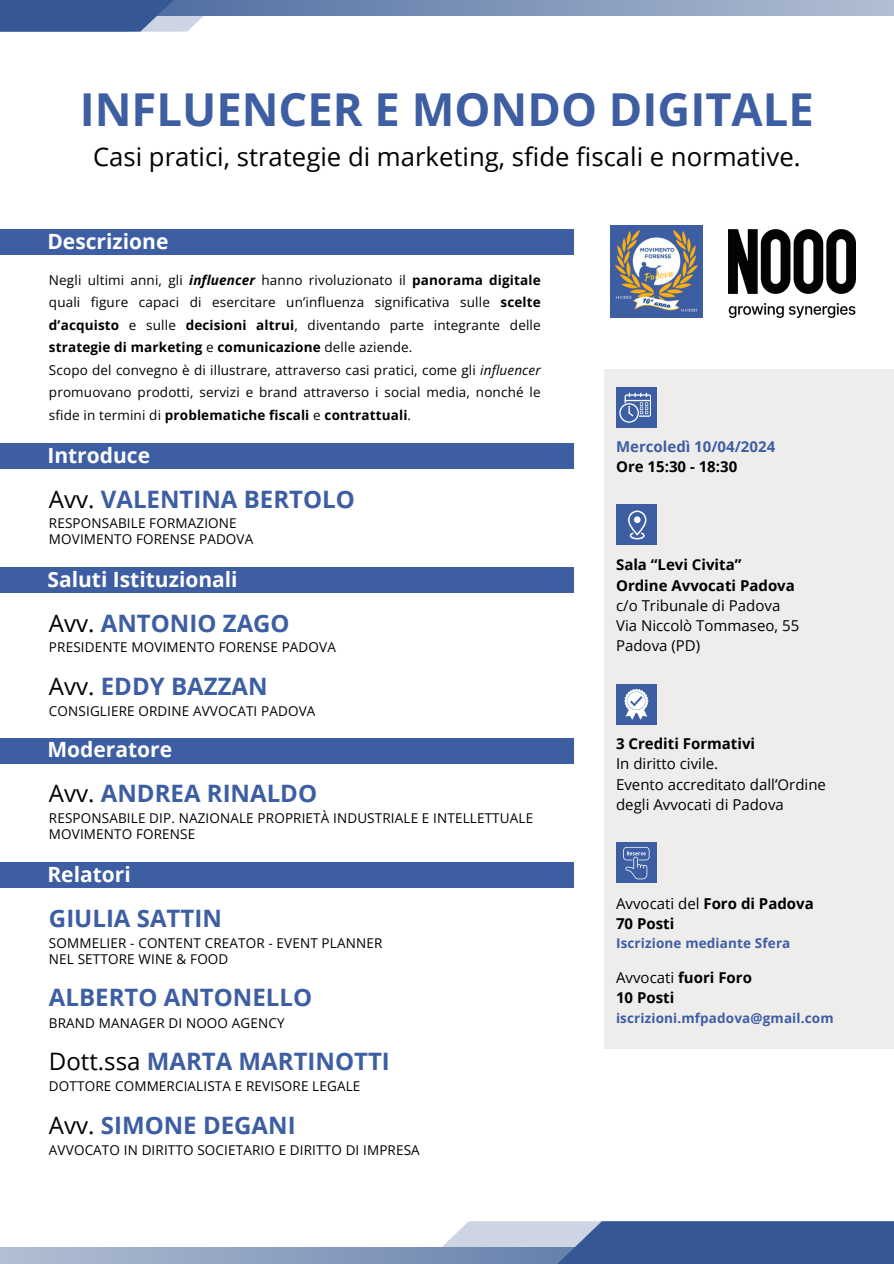
<style>
.page{position:relative;width:894px;height:1264px;background:#fff}
.page>*{position:absolute;margin:0;border:0;box-sizing:border-box;transform-origin:0 0}
.t1{font:700 45.3px "Open Sans";color:#3d5ea2}
.t2{font:25.65px "Open Sans";color:#000}
.t3{font:700 24px "Open Sans";color:#3d5ea2}
.t4{font:700 21px "Open Sans";color:#fff}
.t5{font:15px/20.2px "Open Sans";color:#000}
.t6{font:700 15px "Open Sans";color:#000}
.t7{font:700 15px/20.2px "Open Sans";color:#3d5ea2}
.t8{font:13.5px/22.5px "Open Sans";letter-spacing:.01em;color:#000}
.t9{font:700 13.5px "Open Sans";letter-spacing:.01em;color:#3d5ea2}
.s1{font-weight:700;font-style:italic}
.s2{font-weight:700}
.s3{font-style:italic}
.s4{font-weight:400;color:#000}
.s5{color:#000}
.s6{font-weight:400}
</style>
<div class="page">
<svg style="left:0;top:1247px;width:438px;height:16px;background:#95a7c3"></svg>
<svg style="left:305px;top:0;width:588px;height:16px;background:#8a9ebe"></svg>
<svg style="left:0;top:0;width:305px;height:32px"></svg>
<svg style="left:438px;top:1221px;width:455px;height:42px;background:#5c78a8"></svg>
<div style="left:604px;top:369px;width:289px;height:679px;background:#efecec"></div>
<div style="left:616px;top:387px;width:40px;height:40px;background:#3d5ea2"></div>
<svg style="left:619px;top:393px;width:31px;height:30px"></svg>
<div style="left:616px;top:504px;width:40px;height:41px;background:#3d5ea2"></div>
<svg style="left:628px;top:510px;width:18px;height:29px"></svg>
<div style="left:633px;top:516px;width:7px;height:7px;background:#fff;border-radius:50%"></div>
<div style="left:616px;top:842px;width:40px;height:41px;background:#3d5ea2"></div>
<svg style="left:623px;top:847px;width:26px;height:32px"></svg>
<div style="left:0;top:229px;width:573px;height:25px;background:#3d5ea2"></div>
<div style="left:0;top:443px;width:573px;height:25px;background:#3d5ea2"></div>
<div style="left:616px;top:684px;width:40px;height:40px;background:#3d5ea2"></div>
<svg style="left:624px;top:688px;width:24px;height:32px"></svg>
<div style="left:0;top:862px;width:573px;height:25px;background:#3d5ea2"></div>
<img style="left:610px;top:225px;width:92px;height:92px">
<img style="left:728px;top:229px;width:127px;height:88px">
<div style="left:0;top:738px;width:573px;height:25px;background:#3d5ea2"></div>
<div style="left:0;top:567px;width:573px;height:25px;background:#3d5ea2"></div>
<p class="t1" style="left:80px;top:77px;width:735px">INFLUENCER E MONDO DIGITALE</p>
<p class="t2" style="left:93px;top:139px;width:709px">Casi pratici, strategie di marketing, sfide fiscali e normative.</p>
<h3 class="t4" style="left:47px;top:226px;width:122px">Descrizione</h3>
<h5 class="t8" style="left:49px;top:268px;width:493px;text-align:justify">Negli ultimi anni, gli <span class="s1">influencer</span> hanno rivoluzionato il <span class="s2">panorama digitale </span>quali figure capaci di esercitare un’influenza significativa sulle <span class="s2">scelte d’acquisto</span> e sulle <span class="s2">decisioni altrui</span>, diventando parte integrante delle <span class="s2">strategie di marketing</span> e <span class="s2">comunicazione</span> delle aziende.</h5>
<h4 class="t8" style="left:49px;top:358px;width:493px;text-align:justify">Scopo del convegno è di illustrare, attraverso casi pratici, come gli <span class="s3">influencer </span>promuovano prodotti, servizi e brand attraverso i social media, nonché le sfide in termini di <span class="s2">problematiche fiscali</span> e <span class="s2">contrattuali</span>.</h4>
<h3 class="t4" style="left:47px;top:440px;width:104px">Introduce</h3>
<h4 class="t3" style="left:49px;top:482px;width:307px"><span class="s4">Avv.</span> VALENTINA BERTOLO</h4>
<h5 class="t8" style="left:49px;top:515px;width:206px;line-height:15.8px">RESPONSABILE FORMAZIONE<br>MOVIMENTO FORENSE PADOVA</h5>
<p class="t4" style="left:47px;top:564px;width:192px">Saluti Istituzionali</p>
<p class="t3" style="left:49px;top:606px;width:242px"><span class="s4">Avv.</span> ANTONIO ZAGO</p>
<p class="t8" style="left:49px;top:636px;width:288px">PRESIDENTE MOVIMENTO FORENSE PADOVA</p>
<p class="t3" style="left:49px;top:669px;width:220px"><span class="s4">Avv.</span> EDDY BAZZAN</p>
<p class="t8" style="left:49px;top:699px;width:268px">CONSIGLIERE ORDINE AVVOCATI PADOVA</p>
<p class="t4" style="left:47px;top:735px;width:126px">Moderatore</p>
<p class="t3" style="left:49px;top:776px;width:269px"><span class="s4">Avv.</span> ANDREA RINALDO</p>
<p class="t8" style="left:49px;top:810px;width:485px;line-height:15.8px">RESPONSABILE DIP. NAZIONALE PROPRIETÀ INDUSTRIALE E INTELLETTUALE<br>MOVIMENTO FORENSE</p>
<h5 class="t4" style="left:47px;top:859px;width:85px">Relatori</h5>
<h3 class="t3" style="left:49px;top:901px;width:174px">GIULIA SATTIN</h3>
<h5 class="t8" style="left:49px;top:935px;width:335px;line-height:15.8px">SOMMELIER - CONTENT CREATOR - EVENT PLANNER<br>NEL SETTORE WINE &amp; FOOD</h5>
<p class="t3" style="left:49px;top:980px;width:264px">ALBERTO ANTONELLO</p>
<p class="t8" style="left:49px;top:1011px;width:237px">BRAND MANAGER DI NOOO AGENCY</p>
<h6 class="t3" style="left:49px;top:1044px;width:342px"><span class="s4">Dott.ssa</span> MARTA MARTINOTTI</h6>
<p class="t8" style="left:49px;top:1074px;width:313px">DOTTORE COMMERCIALISTA E REVISORE LEGALE</p>
<h5 class="t3" style="left:49px;top:1108px;width:248px"><span class="s4">Avv.</span> SIMONE DEGANI</h5>
<h3 class="t8" style="left:49px;top:1138px;width:372px">AVVOCATO IN DIRITTO SOCIETARIO E DIRITTO DI IMPRESA</h3>
<p class="t7" style="left:616px;top:436px;width:161px">Mercoledì 10/04/2024<br><span class="s5">Ore 15:30 - 18:30</span></p>
<h1 class="t6" style="left:616px;top:554px;width:127px">Sala “Levi Civita”</h1>
<h3 class="t6" style="left:616px;top:574px;width:180px">Ordine Avvocati Padova</h3>
<h4 class="t5" style="left:616px;top:595px;width:166px">c/o Tribunale di Padova</h4>
<p class="t5" style="left:616px;top:615px;width:185px">Via Niccolò Tommaseo, 55</p>
<p class="t5" style="left:616px;top:635px;width:86px">Padova (PD)</p>
<h2 class="t6" style="left:616px;top:733px;width:141px">3 Crediti Formativi</h2>
<h5 class="t5" style="left:616px;top:753px;width:104px">In diritto civile.</h5>
<h2 class="t5" style="left:616px;top:773px;width:211px">Evento accreditato dall’Ordine degli Avvocati di Padova</h2>
<h4 class="t6" style="left:616px;top:892px;width:199px"><span class="s6">Avvocati del</span> Foro di Padova</h4>
<h3 class="t6" style="left:616px;top:912px;width:60px">70 Posti</h3>
<h5 class="t9" style="left:616px;top:934px;width:176px">Iscrizione mediante Sfera</h5>
<h4 class="t6" style="left:616px;top:966px;width:137px"><span class="s6">Avvocati</span> fuori Foro</h4>
<h3 class="t6" style="left:616px;top:987px;width:60px">10 Posti</h3>
<h5 class="t9" style="left:616px;top:1008px;width:219px">iscrizioni.mfpadova@gmail.com</h5>
</div>
